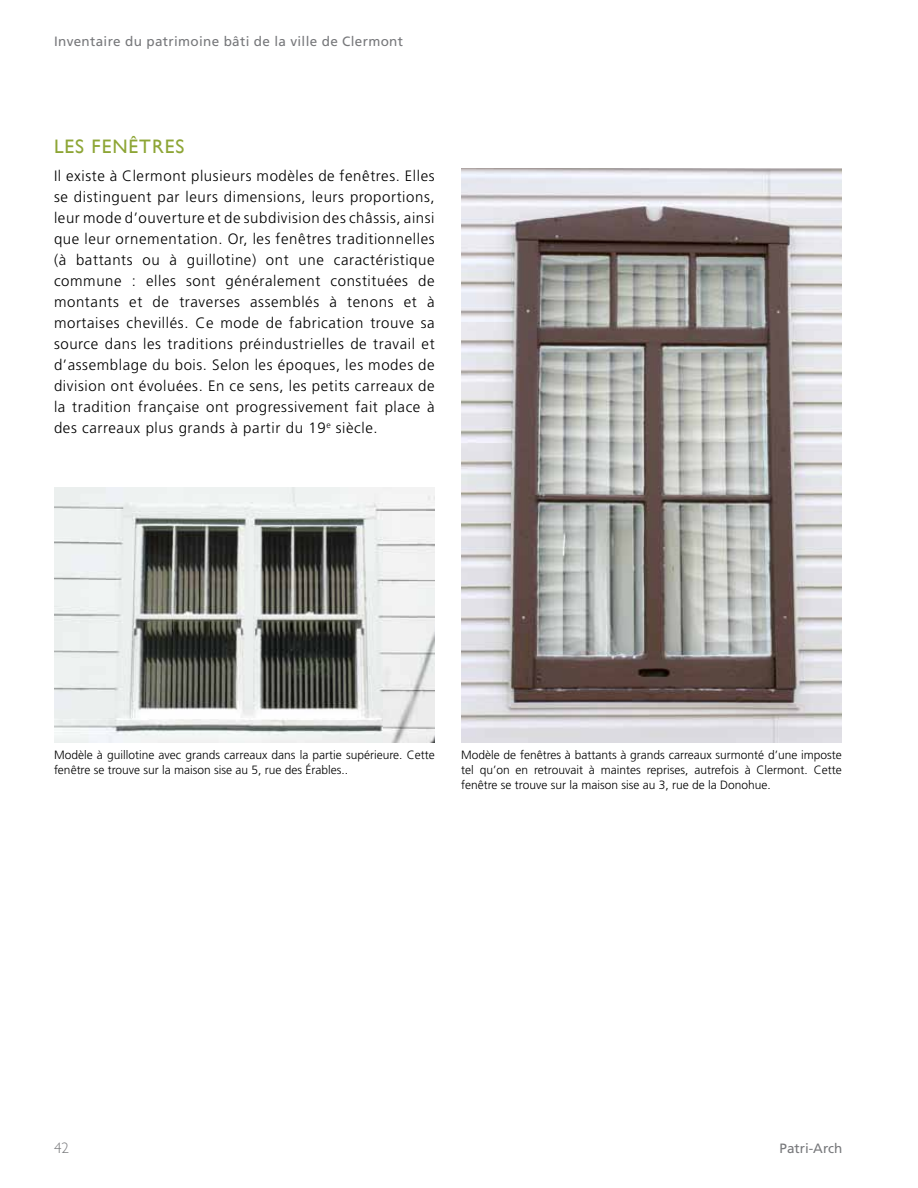
<style>
.page{position:relative;width:918px;height:1188px;background:#fff}
.page>*{position:absolute;margin:0;border:0;box-sizing:border-box;transform-origin:0 0}
.t1{font:19.5px "Gill Sans";letter-spacing:.05em;color:#8da535}
.t2{font:300 15px/21px "Frutiger LT Std";letter-spacing:.04em;color:#000;text-align:justify}
.t3{font:300 15px "Gill Sans";color:#77787b}
.t4{font:13.5px "Frutiger LT Std";letter-spacing:.025em;color:#77787b}
.t5{font:13.5px "Frutiger LT Std";color:#77787b}
.t6{font:300 12px/15px "Frutiger LT Std";color:#000;text-align:justify}
</style>
<div class="page">
<img style="left:461px;top:168px;width:381px;height:575px">
<img style="left:54px;top:487px;width:381px;height:255px">
<p class="t4" style="left:54px;top:34px;width:351px">Inventaire du patrimoine bâti de la ville de Clermont</p>
<h1 class="t1" style="left:54px;top:135px;width:132px">LES FENÊTRES</h1>
<p class="t2" style="left:54px;top:165px;width:382px">Il existe à Clermont plusieurs modèles de fenêtres. Elles se distinguent par leurs dimensions, leurs proportions, leur mode d’ouverture et de subdivision des châssis, ainsi que leur ornementation. Or, les fenêtres traditionnelles (à battants ou à guillotine) ont une caractéristique commune : elles sont généralement constituées de montants et de traverses assemblés à tenons et à mortaises chevillés. Ce mode de fabrication trouve sa source dans les traditions préindustrielles de travail et d’assemblage du bois. Selon les époques, les modes de division ont évoluées. En ce sens, les petits carreaux de la tradition française ont progressivement fait place à des carreaux plus grands à partir du 19<sup>e</sup> siècle.</p>
<p class="t6" style="left:54px;top:747px;width:382px">Modèle à guillotine avec grands carreaux dans la partie supérieure. Cette fenêtre se trouve sur la maison sise au 5, rue des Érables..</p>
<p class="t6" style="left:461px;top:748px;width:382px">Modèle de fenêtres à battants à grands carreaux surmonté d’une imposte tel qu’on en retrouvait à maintes reprises, autrefois à Clermont. Cette fenêtre se trouve sur la maison sise au 3, rue de la Donohue.</p>
<p class="t3" style="left:54px;top:1140px;width:16px">42</p>
<p class="t5" style="left:780px;top:1141px;width:65px">Patri-Arch</p>
</div>
